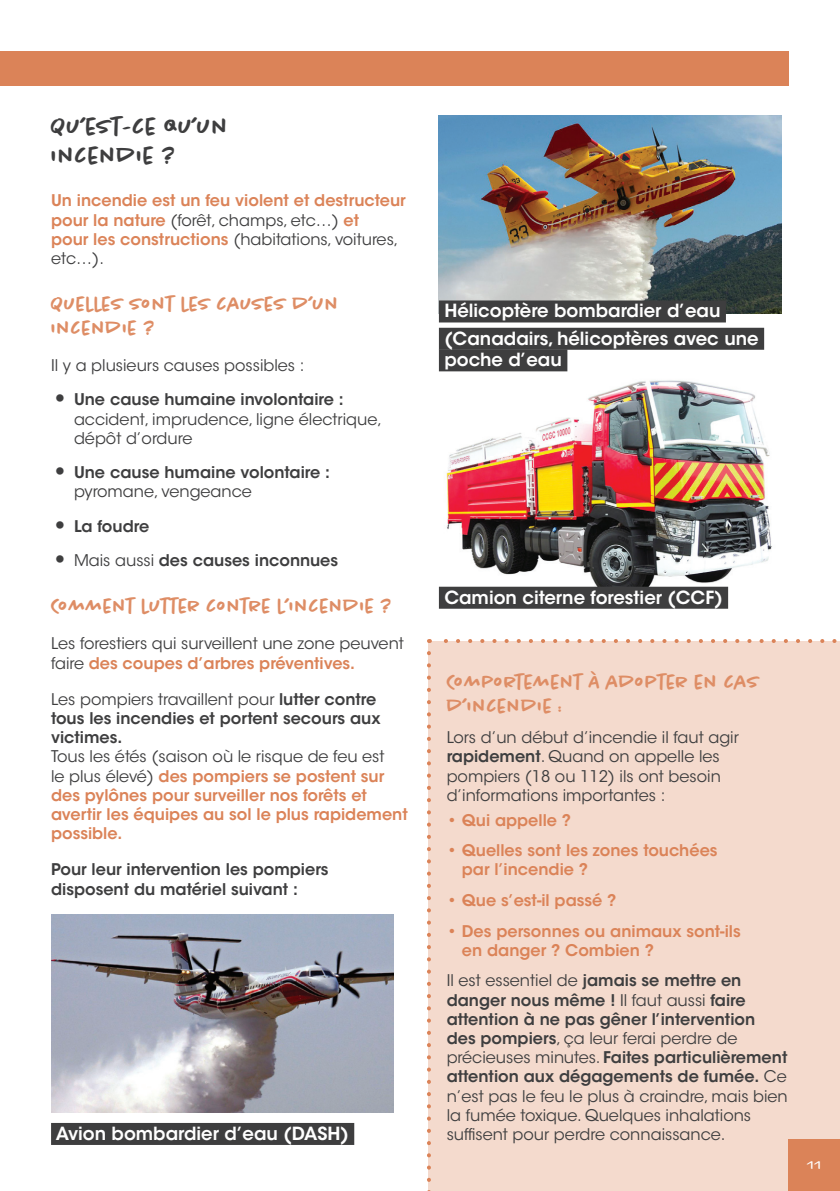
<style>
.page{position:relative;width:840px;height:1191px;background:#fff}
.page>*{position:absolute;margin:0;border:0;box-sizing:border-box;transform-origin:0 0}
.t1{font:500 24px/28.8px "Chantal";color:#3e3e3f}
.t2{font:500 20px/24px "Chantal";color:#de8d65}
.t3{font:600 18px/21.6px "ITC Avant Garde Std";color:#fff}
.t4{font:16px/19.2px "ITC Avant Garde Std";color:#3e3e3f}
.t5{font:600 16px/19.2px "ITC Avant Garde Std";color:#db8358}
.t6{font:600 16px/19.2px "ITC Avant Garde Std";color:#3e3e3f}
.t7{font:300 16px "Chantal";color:#fff}
.s1{font-weight:400;color:#3e3e3f}
.s2{font-weight:700;font-size:24px}
.s3{font-weight:600}
.s4{font-weight:400}
.s5{font-weight:600;color:#db8358}
.s6{color:#3e3e3f}
</style>
<div class="page">
<div style="left:427px;top:641px;width:412px;height:550px;background:#f4dacd"></div>
<div style="left:788px;top:1140px;width:51px;height:51px;background:#db8358"></div>
<div style="left:0;top:51px;width:788px;height:34px;background:#db8358"></div>
<img style="left:51px;top:914px;width:342px;height:198px">
<svg style="left:428px;top:639px;width:412px;height:4px"></svg>
<svg style="left:427px;top:653px;width:3px;height:538px"></svg>
<div style="left:51px;top:1123px;width:303px;height:22px;background:#3e3e3f"></div>
<img style="left:438px;top:116px;width:342px;height:198px">
<img style="left:439px;top:380px;width:333px;height:216px">
<div style="left:438px;top:300px;width:287px;height:22px;background:#3e3e3f"></div>
<div style="left:438px;top:328px;width:325px;height:22px;background:#3e3e3f"></div>
<div style="left:438px;top:349px;width:129px;height:22px;background:#3e3e3f"></div>
<div style="left:438px;top:587px;width:289px;height:22px;background:#3e3e3f"></div>
<p class="t1" style="left:51px;top:112px;width:179px">QU’EST-CE QU’UN<br>INCENDIE ?</p>
<p class="t5" style="left:51px;top:191px;width:356px">Un incendie est un feu violent et destructeur pour la nature <span class="s1">(forêt, champs, etc…)</span> et<br>pour les constructions <span class="s1">(habitations, voitures, etc…).</span></p>
<p class="t2" style="left:51px;top:291px;width:289px">QUELLES SONT LES CAUSES D’UN<br>INCENDIE ?</p>
<p class="t4" style="left:51px;top:356px;width:255px">Il y a plusieurs causes possibles :</p>
<p class="t4" style="left:74px;top:390px;width:309px;text-indent:-23px"><span class="s2">•</span> <span class="s3">Une cause humaine involontaire : </span>accident, imprudence, ligne électrique, dépôt d’ordure</p>
<p class="t6" style="left:74px;top:463px;width:257px;text-indent:-23px"><span class="s2">•</span> Une cause humaine volontaire : <span class="s4">pyromane, vengeance</span></p>
<p class="t6" style="left:51px;top:516px;width:100px"><span class="s2">•</span> La foudre</p>
<p class="t6" style="left:51px;top:551px;width:288px"><span class="s2">•</span> <span class="s4">Mais aussi</span> des causes inconnues</p>
<p class="t2" style="left:51px;top:594px;width:342px">COMMENT LUTTER CONTRE L’INCENDIE ?</p>
<p class="t4" style="left:51px;top:634px;width:354px">Les forestiers qui surveillent une zone peuvent faire <span class="s5">des coupes d’arbres préventives.</span></p>
<p class="t5" style="left:51px;top:689px;width:358px"><span class="s1">Les pompiers travaillent pour</span> <span class="s6">lutter contre tous les incendies et portent secours aux victimes.<br></span><span class="s1">Tous les étés (saison où le risque de feu est<br>le plus élevé)</span> des pompiers se postent sur des pylônes pour surveiller nos forêts et avertir les équipes au sol le plus rapidement possible.</p>
<p class="t6" style="left:51px;top:860px;width:279px">Pour leur intervention les pompiers disposent du matériel suivant :</p>
<p class="t3" style="left:444px;top:300px;width:277px">Hélicoptère bombardier d’eau</p>
<p class="t3" style="left:444px;top:327px;width:316px">(Canadairs, hélicoptères avec une poche d’eau</p>
<p class="t3" style="left:444px;top:586px;width:280px">Camion citerne forestier (CCF)</p>
<p class="t2" style="left:446px;top:669px;width:314px">COMPORTEMENT À ADOPTER EN CAS<br>D’INCENDIE :</p>
<p class="t4" style="left:446px;top:728px;width:293px">Lors d’un début d’incendie il faut agir <span class="s3">rapidement</span>. Quand on appelle les pompiers (18 ou 112) ils ont besoin d’informations importantes :</p>
<p class="t5" style="left:446px;top:810px;width:126px">• Qui appelle ?</p>
<p class="t5" style="left:461px;top:840px;width:257px;text-indent:-15px">• Quelles sont les zones touchées par l’incendie ?</p>
<p class="t5" style="left:446px;top:890px;width:171px">• Que s’est-il passé ?</p>
<p class="t5" style="left:461px;top:921px;width:280px;text-indent:-15px">• Des personnes ou animaux sont-ils en danger ? Combien ?</p>
<p class="t4" style="left:446px;top:971px;width:342px">Il est essentiel de <span class="s3">jamais se mettre en danger nous même !</span> Il faut aussi <span class="s3">faire attention à ne pas gêner l’intervention des pompiers</span>, ça leur ferai perdre de précieuses minutes. <span class="s3">Faites particulièrement attention aux dégagements de fumée.</span> Ce n’est pas le feu le plus à craindre, mais bien la fumée toxique. Quelques inhalations</p>
<p class="t3" style="left:56px;top:1122px;width:294px">Avion bombardier d’eau (DASH)</p>
<p class="t4" style="left:446px;top:1124px;width:280px">suffisent pour perdre connaissance.</p>
<p class="t7" style="left:806px;top:1155px;width:16px">11</p>
</div>
